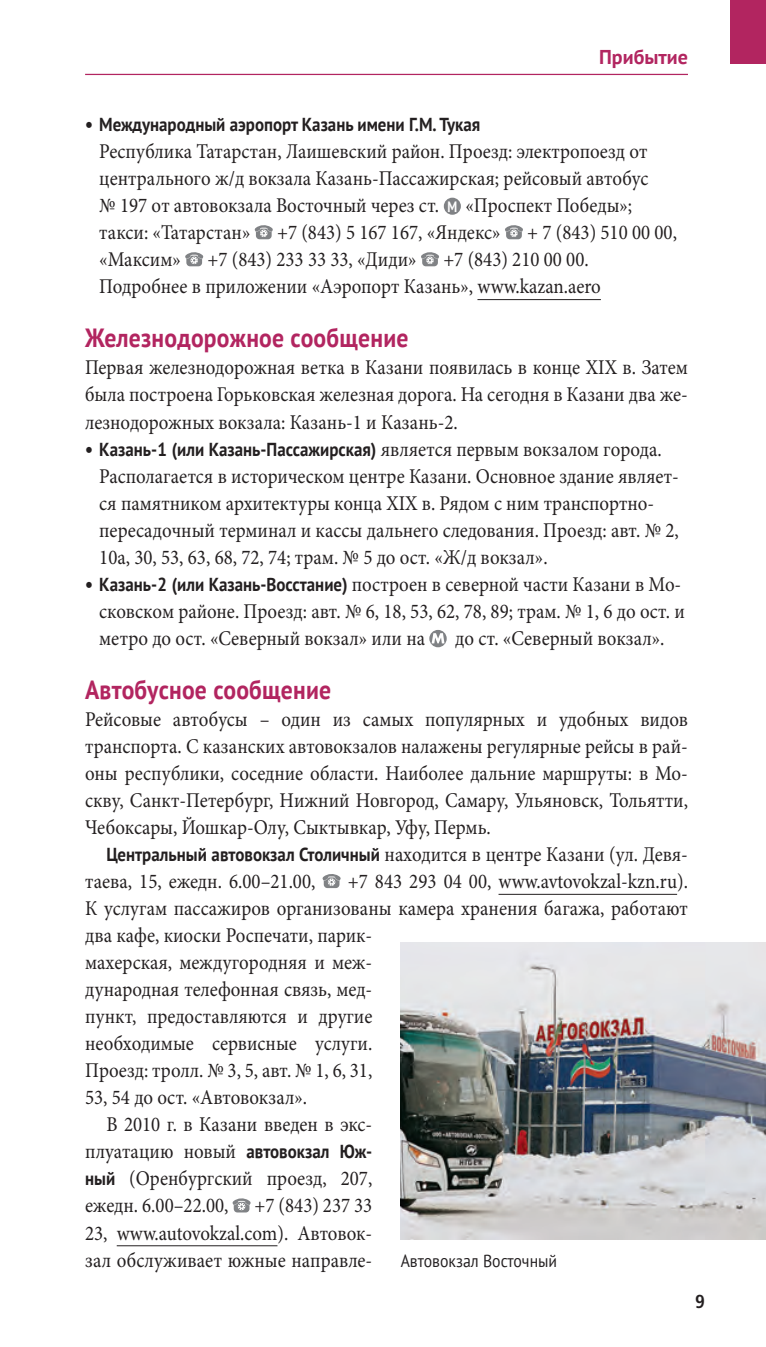
<style>
.page{position:relative;width:766px;height:1347px;background:#fff}
.page>*{position:absolute;margin:0;border:0;box-sizing:border-box;transform-origin:0 0}
._1_3_U3{font:700 26.25px "PT Sans";letter-spacing:.01em;color:#b22560;scale:.9 1}
._2_2_GS_Block_mit_Ei{font:21px/27px "Minion Pro";color:#231f20;scale:.9 1}
._2_1_GS_Block{font:21px/27px "Minion Pro";color:#231f20;text-align:justify;scale:.9 1}
.Kolumne{font:700 20px "PT Sans";color:#b22560}
.t1{font:700 18.75px "PT Sans";color:#231f20;scale:.9 1}
.t2{font:700 condensed 18.75px "Frutiger LT Pro";color:#231f20}
.BU{font:17.5px "PT Sans";color:#231f20;scale:.9 1}
.t3{font:700 15px "PT Sans Caption";color:#fff;scale:.75 1}
.s1{font-family:"Frutiger LT Pro";font-weight:900;font-size:17.5px}
.s2{font-family:"Minion Pro";font-weight:400;font-size:21px}
.s3{font-family:"PT Sans";font-weight:700;font-size:18.75px}
</style>
<div class="page">
<div style="left:730px;top:0;width:35px;height:64px;background:#b22560"></div>
<hr style="left:477px;top:299px;width:123px;height:1px;background:#231f20">
<hr style="left:498px;top:894px;width:179px;height:1px;background:#231f20">
<hr style="left:117px;top:1245px;width:160px;height:1px;background:#231f20">
<div style="left:443px;top:198px;width:18px;height:17px;background:#808285;border-radius:50%"></div>
<svg style="left:254px;top:225px;width:19px;height:14px"></svg>
<svg style="left:505px;top:225px;width:18px;height:14px"></svg>
<svg style="left:185px;top:252px;width:18px;height:14px"></svg>
<svg style="left:421px;top:252px;width:18px;height:14px"></svg>
<svg style="left:429px;top:630px;width:17px;height:17px"></svg>
<svg style="left:322px;top:874px;width:18px;height:14px"></svg>
<svg style="left:232px;top:1198px;width:19px;height:14px"></svg>
<img style="left:400px;top:942px;width:365px;height:297px">
<hr style="left:85px;top:74px;width:602px;height:1px;background:#b22560">
<p class="Kolumne" style="left:599px;top:43px;width:90px">Прибытие</p>
<p class="t1" style="left:85px;top:112px;width:440px"><span class="s1">•</span> Международный аэропорт Казань имени Г.М. Тукая</p>
<p class="_2_2_GS_Block_mit_Ei" style="left:99px;top:138px;width:611px;text-align:justify">Республика Татарстан, Лаишевский район. Проезд: электропоезд от центрального ж/д вокзала Казань-Пассажирская; рейсовый автобус № 197 от автовокзала Восточный через ст.</p>
<p class="t3" style="left:447px;top:196px;width:15px">М</p>
<p class="_2_2_GS_Block_mit_Ei" style="left:465px;top:192px;width:187px">«Проспект Победы»;</p>
<p class="_2_2_GS_Block_mit_Ei" style="left:99px;top:219px;width:169px">такси: «Татарстан»</p>
<p class="_2_2_GS_Block_mit_Ei" style="left:277px;top:219px;width:250px">+7 (843) 5 167 167, «Яндекс»</p>
<p class="_2_2_GS_Block_mit_Ei" style="left:527px;top:219px;width:168px">+ 7 (843) 510 00 00,</p>
<p class="_2_2_GS_Block_mit_Ei" style="left:99px;top:246px;width:92px">«Максим»</p>
<p class="_2_2_GS_Block_mit_Ei" style="left:207px;top:246px;width:234px">+7 (843) 233 33 33, «Диди»</p>
<p class="_2_2_GS_Block_mit_Ei" style="left:99px;top:246px;width:558px;text-indent:344px">+7 (843) 210 00 00.<br>Подробнее в приложении «Аэропорт Казань», www.kazan.aero</p>
<p class="_1_3_U3" style="left:85px;top:321px;width:360px">Железнодорожное сообщение</p>
<p class="_2_1_GS_Block" style="left:85px;top:354px;width:671px">Первая железнодорожная ветка в Казани появилась в конце XIX в. Затем была построена Горьковская железная дорога. На сегодня в Казани два же&shy;лезнодорожных вокзала: Казань-1 и Казань-2.</p>
<p class="t1" style="left:85px;top:436px;width:642px"><span class="s1">•</span> Казань-1 (или Казань-Пассажирская) <span class="s2">является первым вокзалом города.</span></p>
<p class="_2_2_GS_Block_mit_Ei" style="left:99px;top:462px;width:645px">Располагается в историческом центре Казани. Основное здание являет&shy;ся памятником архитектуры конца XIX в. Рядом с ним транспортно&shy;пересадочный терминал и кассы дальнего следования. Проезд: авт. № 2, 10а, 30, 53, 63, 68, 72, 74; трам. № 5 до ост. «Ж/д вокзал».</p>
<p class="_2_2_GS_Block_mit_Ei" style="left:99px;top:570px;width:652px;text-indent:-14px"><span class="s1">•</span> <span class="s3">Казань-2 (или Казань-Восстание)</span> построен в северной части Казани в Мо&shy;сковском районе. Проезд: авт. № 6, 18, 53, 62, 78, 89; трам. № 1, 6 до ост. и метро до ост. «Северный вокзал» или на</p>
<p class="_2_2_GS_Block_mit_Ei" style="left:455px;top:624px;width:234px">до ст. «Северный вокзал».</p>
<p class="_1_3_U3" style="left:85px;top:672px;width:275px">Автобусное сообщение</p>
<p class="_2_1_GS_Block" style="left:85px;top:705px;width:671px">Рейсовые автобусы – один из самых популярных и удобных видов транспорта. С казанских автовокзалов налажены регулярные рейсы в рай&shy;оны республики, соседние области. Наиболее дальние маршруты: в Мо&shy;скву, Санкт-Петербург, Нижний Новгород, Самару, Ульяновск, Тольятти, Чебоксары, Йошкар-Олу, Сыктывкар, Уфу, Пермь.</p>
<p class="_2_2_GS_Block_mit_Ei" style="left:85px;top:841px;width:671px;text-indent:21px"><span class="s3">Центральный автовокзал Столичный</span> находится в центре Казани (ул. Девя&shy;таева, 15, ежедн. 6.00–21.00,</p>
<p class="_2_2_GS_Block_mit_Ei" style="left:85px;top:868px;width:671px;text-indent:262px">+7 843 293 04 00, www.avtovokzal-kzn.ru).<br>К услугам пассажиров организованы камера хранения багажа, работают два кафе, киоски Роспечати, парик-<br>махерская, междугородняя и меж-<br>дународная телефонная связь, мед-<br>пункт, предоставляются и другие<br>необходимые сервисные услуги.<br>Проезд: тролл. № 3, 5, авт. № 1, 6, 31,<br>53, 54 до ост. «Автовокзал».</p>
<p class="_2_2_GS_Block_mit_Ei" style="left:85px;top:1111px;width:320px;text-align:justify;text-indent:21px">В 2010 г. в Казани введен в экс&shy;плуатацию новый <span class="s3">автовокзал Юж&shy;ный</span> (Оренбургский проезд, 207, ежедн. 6.00–22.00, +7 (843) 237 33<br>23, www.autovokzal.com). Автовок&shy;зал обслуживает южные направле-</p>
<p class="BU" style="left:400px;top:1249px;width:175px">Автовокзал Восточный</p>
<p class="t2" style="left:694px;top:1290px;width:11px">9</p>
</div>
